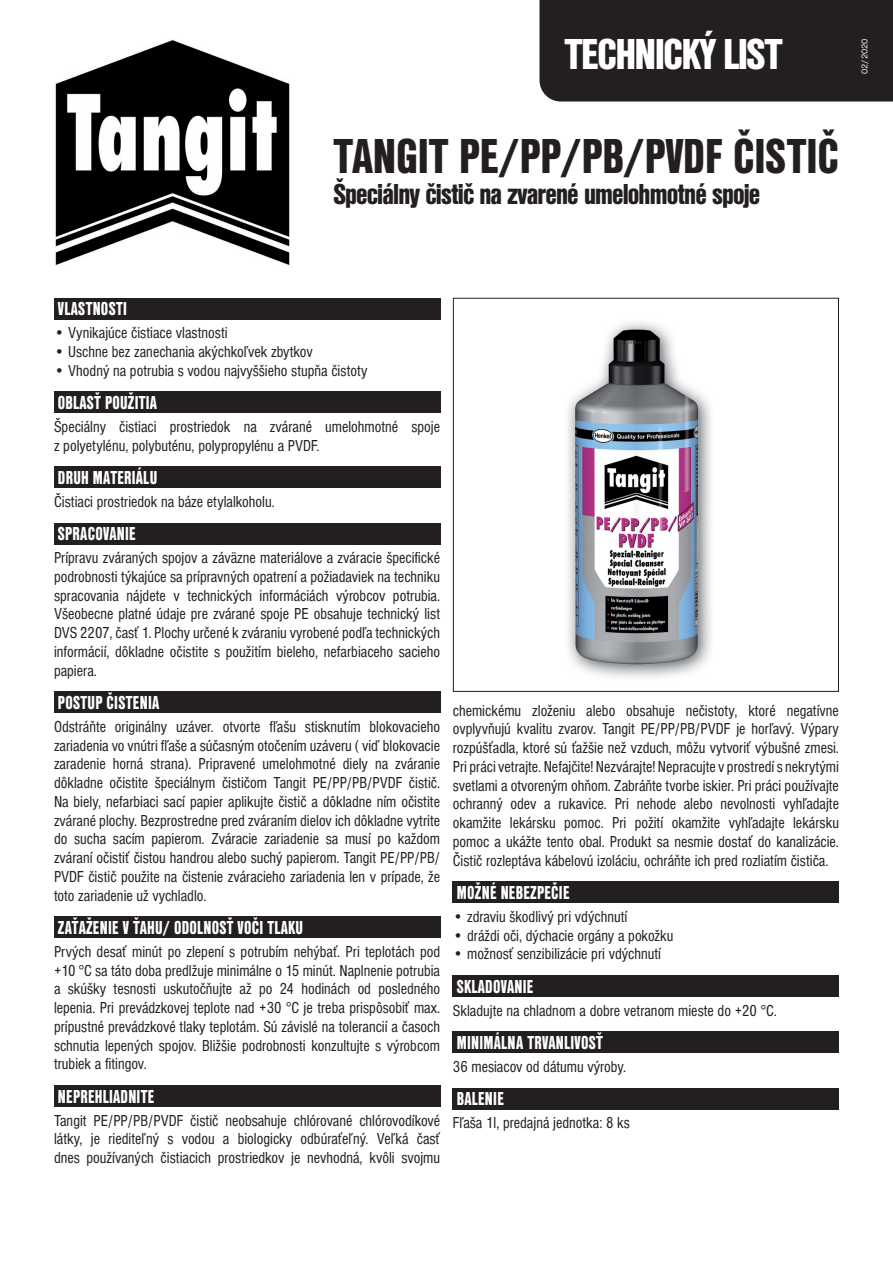
<style>
.page{position:relative;width:893px;height:1263px;background:#fff}
.page>*{position:absolute;margin:0;border:0;box-sizing:border-box;transform-origin:0 0}
.t1{font:51px "Nimbus Sans DOT Blac Cond";letter-spacing:-.005em;color:#231f20;scale:.95 1}
.t2{font:45px "Nimbus Sans DOT Blac Cond";letter-spacing:-.04em;color:#fff}
.t3{font:30px "Nimbus Sans DOT Blac Cond";letter-spacing:-.03em;color:#231f20}
.t4{font:19.5px "Nimbus Sans DOT Blac Cond";letter-spacing:.015em;color:#fff;scale:.85 1}
.t5{font:condensed 16.5px/18.8px "Nimbus Sans DOT";color:#231f20;text-align:justify;scale:.96 1}
.t6{font:9px "Nimbus Sans DOT";color:#fff}
</style>
<div class="page">
<div style="left:539px;top:0;width:354px;height:102px;background:#231f20"></div>
<div style="left:54px;top:298px;width:386px;height:21px;background:#231f20"></div>
<div style="left:54px;top:391px;width:386px;height:22px;background:#231f20"></div>
<div style="left:54px;top:466px;width:386px;height:22px;background:#231f20"></div>
<div style="left:54px;top:523px;width:386px;height:21px;background:#231f20"></div>
<div style="left:54px;top:691px;width:386px;height:22px;background:#231f20"></div>
<div style="left:54px;top:916px;width:386px;height:22px;background:#231f20"></div>
<div style="left:54px;top:1085px;width:386px;height:22px;background:#231f20"></div>
<div style="left:453px;top:881px;width:386px;height:22px;background:#231f20"></div>
<div style="left:453px;top:975px;width:386px;height:22px;background:#231f20"></div>
<div style="left:453px;top:1031px;width:386px;height:22px;background:#231f20"></div>
<div style="left:453px;top:1088px;width:386px;height:21px;background:#231f20"></div>
<div style="left:453px;top:298px;width:386px;height:394px;border:1px solid #231f20"></div>
<img style="left:567px;top:322px;width:144px;height:355px">
<img style="left:55px;top:40px;width:235px;height:225px">
<h2 class="t2" style="left:564px;top:28px;width:220px">TECHNICKÝ LIST</h2>
<h1 class="t1" style="left:333px;top:127px;width:534px">TANGIT PE/PP/PB/PVDF ČISTIČ</h1>
<h3 class="t3" style="left:333px;top:177px;width:429px">Špeciálny čistič na zvarené umelohmotné spoje</h3>
<p class="t6" style="left:860px;top:74px;width:37px;rotate:-90deg">02/2020</p>
<p class="t4" style="left:58px;top:298px;width:83px">VLASTNOSTI</p>
<p class="t5" style="left:54px;top:324px;width:182px">• Vynikajúce čistiace vlastnosti</p>
<p class="t5" style="left:54px;top:342px;width:271px">• Uschne bez zanechania akýchkoľvek zbytkov</p>
<p class="t5" style="left:54px;top:361px;width:328px">• Vhodný na potrubia s vodou najvyššieho stupňa čistoty</p>
<p class="t4" style="left:58px;top:391px;width:118px">OBLASŤ POUŽITIA</p>
<p class="t5" style="left:54px;top:417px;width:404px">Špeciálny čistiaci prostriedok na zvárané umelohmotné spoje z polyetylénu, polybuténu, polypropylénu a PVDF.</p>
<p class="t4" style="left:58px;top:466px;width:118px">DRUH MATERIÁLU</p>
<p class="t5" style="left:54px;top:492px;width:231px">Čistiaci prostriedok na báze etylalkoholu.</p>
<p class="t4" style="left:58px;top:523px;width:93px">SPRACOVANIE</p>
<p class="t5" style="left:54px;top:549px;width:404px">Prípravu zváraných spojov a záväzne materiálove a zváracie špecifické podrobnosti týkajúce sa prípravných opatrení a požiadaviek na techniku spracovania nájdete v technických informáciách výrobcov potrubia.<br>Všeobecne platné údaje pre zvárané spoje PE obsahuje technický list DVS 2207, časť 1. Plochy určené k zváraniu vyrobené podľa technických informácií, dôkladne očistite s použitím bieleho, nefarbiaceho sacieho papiera.</p>
<p class="t4" style="left:58px;top:691px;width:121px">POSTUP ČISTENIA</p>
<p class="t5" style="left:54px;top:717px;width:404px">Odstráňte originálny uzáver. otvorte fľašu stisknutím blokovacieho zariadenia vo vnútri fľaše a súčasným otočením uzáveru ( viď blokovacie zaradenie horná strana). Pripravené umelohmotné diely na zváranie dôkladne očistite špeciálnym čističom Tangit PE/PP/PB/PVDF čistič.<br>Na biely, nefarbiaci sací papier aplikujte čistič a dôkladne ním očistite zvárané plochy. Bezprostredne pred zváraním dielov ich dôkladne vytrite do sucha sacím papierom. Zváracie zariadenie sa musí po každom zváraní očistiť čistou handrou alebo suchý papierom. Tangit PE/PP/PB/ PVDF čistič použite na čistenie zváracieho zariadenia len v prípade, že toto zariadenie už vychladlo.</p>
<p class="t4" style="left:58px;top:916px;width:290px">ZAŤAŽENIE V ŤAHU/ ODOLNOSŤ VOČI TLAKU</p>
<p class="t5" style="left:54px;top:942px;width:404px">Prvých desať minút po zlepení s potrubím nehýbať. Pri teplotách pod +10 °C sa táto doba predlžuje minimálne o 15 minút. Naplnenie potrubia a skúšky tesnosti uskutočňujte až po 24 hodinách od posledného lepenia. Pri prevádzkovej teplote nad +30 °C je treba prispôsobiť max. prípustné prevádzkové tlaky teplotám. Sú závislé na tolerancií a časoch schnutia lepených spojov. Bližšie podrobnosti konzultujte s výrobcom trubiek a fitingov.</p>
<p class="t4" style="left:58px;top:1085px;width:115px">NEPREHLIADNITE</p>
<p class="t5" style="left:54px;top:1111px;width:404px">Tangit PE/PP/PB/PVDF čistič neobsahuje chlórované chlórovodíkové látky, je riediteľný s vodou a biologicky odbúraťeľný. Veľká časť dnes používaných čistiacich prostriedkov je nevhodná, kvôli svojmu</p>
<p class="t5" style="left:453px;top:701px;width:404px">chemickému zloženiu alebo obsahuje nečistoty, ktoré negatívne ovplyvňujú kvalitu zvarov. Tangit PE/PP/PB/PVDF je horľavý. Výpary rozpúšťadla, ktoré sú ťažšie než vzduch, môžu vytvoriť výbušné zmesi.<br>Pri práci vetrajte. Nefajčite! Nezvárajte! Nepracujte v prostredí s nekrytými svetlami a otvoreným ohňom. Zabráňte tvorbe iskier. Pri práci používajte ochranný odev a rukavice. Pri nehode alebo nevolnosti vyhľadajte okamžite lekársku pomoc. Pri požití okamžite vyhľadajte lekársku pomoc a ukážte tento obal. Produkt sa nesmie dostať do kanalizácie.<br>Čistič rozleptáva kábelovú izoláciu, ochráňte ich pred rozliatím čističa.</p>
<p class="t4" style="left:457px;top:881px;width:134px">MOŽNÉ NEBEZPEČIE</p>
<p class="t5" style="left:453px;top:907px;width:183px">• zdraviu škodlivý pri vdýchnutí</p>
<p class="t5" style="left:453px;top:926px;width:231px">• dráždi oči, dýchacie orgány a pokožku</p>
<p class="t5" style="left:453px;top:945px;width:218px">• možnosť senzibilizácie pri vdýchnutí</p>
<p class="t4" style="left:457px;top:975px;width:92px">SKLADOVANIE</p>
<p class="t5" style="left:453px;top:1001px;width:339px">Skladujte na chladnom a dobre vetranom mieste do +20 °C.</p>
<p class="t4" style="left:457px;top:1031px;width:173px">MINIMÁLNA TRVANLIVOSŤ</p>
<p class="t5" style="left:453px;top:1057px;width:182px">36 mesiacov od dátumu výroby.</p>
<p class="t4" style="left:457px;top:1088px;width:57px">BALENIE</p>
<p class="t5" style="left:453px;top:1114px;width:186px">Fľaša 1l, predajná jednotka: 8 ks</p>
</div>
